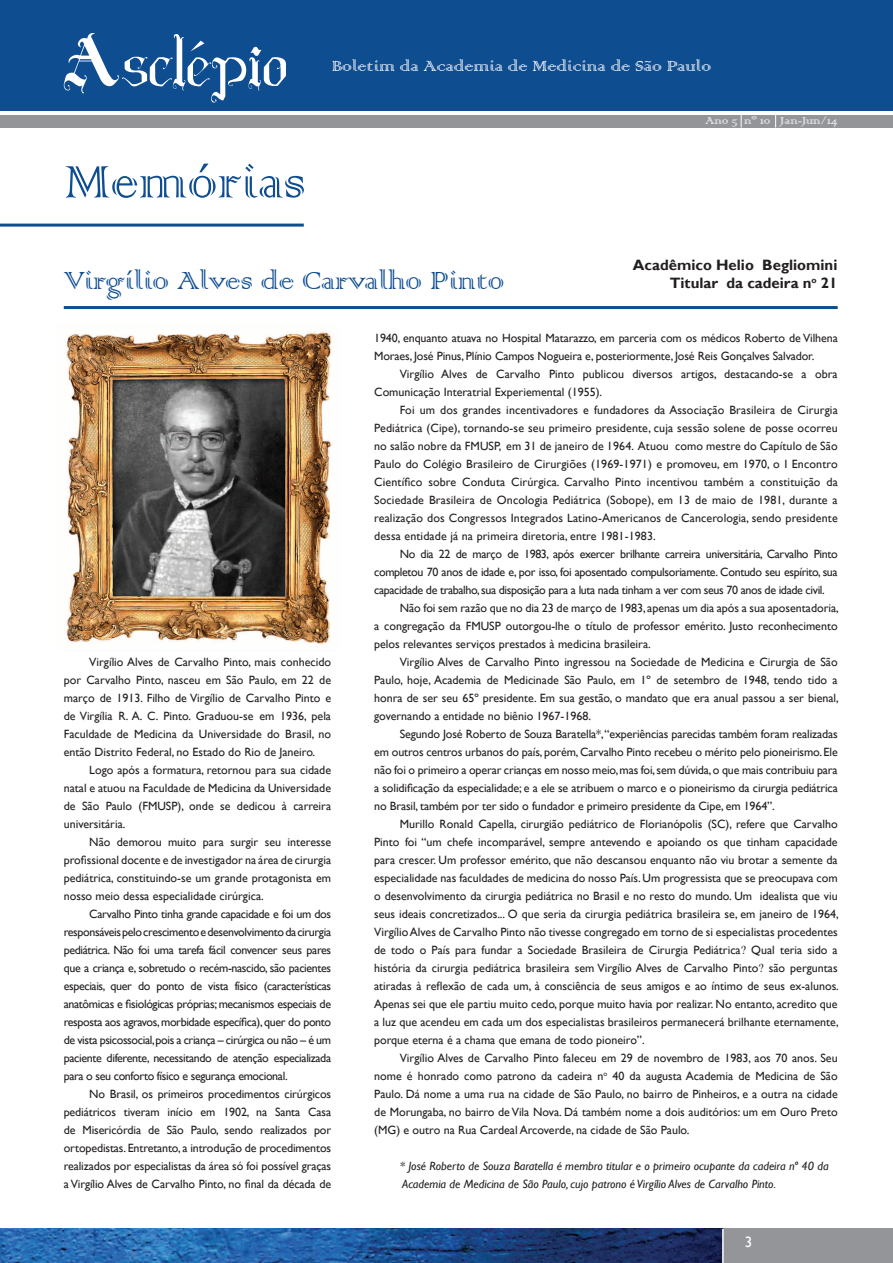
<style>
.page{position:relative;width:893px;height:1263px;background:#fff}
.page>*{position:absolute;margin:0;border:0;box-sizing:border-box;transform-origin:0 0}
.t1{font:60px "Colonna";color:#0f4d91}
.t2{font:33px "Colonna";color:#0f4d91}
.t3{font:19.5px "Colonna";color:#fff}
.t4{font:700 15px/18px "Gill Sans";color:#231f20;text-align:right}
.t5{font:15px "Gill Sans";color:#fff}
.t6{font:13.5px "Colonna";color:#fff}
.t7{font:12px/18px "Gill Sans";color:#231f20;text-align:justify}
.t8{font:italic 12px/18px "Gill Sans";color:#231f20}
.s1{font-family:"Times"}
</style>
<div class="page">
<div style="left:0;top:0;width:893px;height:111px;background:#0f4d91"></div>
<div style="left:0;top:115px;width:893px;height:13px;background:#939598"></div>
<div style="left:0;top:1229px;width:893px;height:34px;background:#939598"></div>
<svg style="left:741px;top:115px;width:1px;height:13px"></svg>
<svg style="left:775px;top:115px;width:1px;height:13px"></svg>
<svg style="left:64px;top:33px;width:222px;height:70px"></svg>
<img style="left:0;top:1229px;width:722px;height:34px">
<hr style="left:722px;top:1229px;width:2px;height:34px;background:#fff">
<img style="left:65px;top:331px;width:269px;height:313px">
<hr style="left:0;top:224px;width:304px;height:3px;background:#0f4d91">
<hr style="left:64px;top:306px;width:774px;height:3px;background:#0f4d91">
<h3 class="t3" style="left:332px;top:54px;width:381px">Boletim da Academia de Medicina de São Paulo</h3>
<h1 class="t1" style="left:64px;top:142px;width:243px">Memórias</h1>
<h2 class="t2" style="left:64px;top:259px;width:442px">Virgílio Alves de Carvalho Pinto</h2>
<p class="t6" style="left:705px;top:112px;width:134px">Ano 5 nº 10 Jan-Jun/14</p>
<p class="t4" style="left:633px;top:256px;width:206px">Acadêmico Helio Begliomini<br>Titular da cadeira n<sup>o</sup> 21</p>
<p class="t7" style="left:64px;top:653px;width:269px;text-indent:26px">Virgílio Alves de Carvalho Pinto, mais conhecido por Carvalho Pinto, nasceu em São Paulo, em 22 de março de 1913. Filho de Virgílio de Carvalho Pinto e de Virgília R. A. C. Pinto. Graduou-se em 1936, pela Faculdade de Medicina da Universidade do Brasil, no então Distrito Federal, no Estado do Rio de Janeiro.</p>
<p class="t7" style="left:64px;top:761px;width:269px;text-indent:26px">Logo após a formatura, retornou para sua cidade natal e atuou na Faculdade de Medicina da Universidade de São Paulo (FMUSP), onde se dedicou à carreira universitária.</p>
<p class="t7" style="left:64px;top:833px;width:269px;text-indent:26px">Não demorou muito para surgir seu interesse profissional docente e de investigador na área de cirurgia pediátrica, constituindo-se um grande protagonista em nosso meio dessa especialidade cirúrgica.</p>
<p class="t7" style="left:64px;top:905px;width:269px;text-indent:26px">Carvalho Pinto tinha grande capacidade e foi um dos responsáveis pelo crescimento e desenvolvimento da cirurgia pediátrica. Não foi uma tarefa fácil convencer seus pares que a criança e, sobretudo o recém-nascido, são pacientes especiais, quer do ponto de vista físico (características anatômicas e fisiológicas próprias; mecanismos especiais de resposta aos agravos, morbidade específica), quer do ponto de vista psicossocial, pois a criança – cirúrgica ou não – é um paciente diferente, necessitando de atenção especializada para o seu conforto físico e segurança emocional.</p>
<p class="t7" style="left:64px;top:1085px;width:269px;text-indent:26px">No Brasil, os primeiros procedimentos cirúrgicos pediátricos tiveram início em 1902, na Santa Casa de Misericórdia de São Paulo, sendo realizados por ortopedistas. Entretanto, a introdução de procedimentos realizados por especialistas da área só foi possível graças a Virgílio Alves de Carvalho Pinto, no final da década de</p>
<p class="t7" style="left:374px;top:329px;width:465px">1940, enquanto atuava no Hospital Matarazzo, em parceria com os médicos Roberto de Vilhena<br>Moraes, José Pinus, Plínio Campos Nogueira e, posteriormente, José Reis Gonçalves Salvador.</p>
<p class="t7" style="left:374px;top:365px;width:465px;text-indent:26px">Virgílio Alves de Carvalho Pinto publicou diversos artigos, destacando-se a obra<br>Comunicação Interatrial Experiemental (1955).</p>
<p class="t7" style="left:374px;top:401px;width:465px;text-indent:26px">Foi um dos grandes incentivadores e fundadores da Associação Brasileira de Cirurgia Pediátrica (Cipe), tornando-se seu primeiro presidente, cuja sessão solene de posse ocorreu no salão nobre da FMUSP, em 31 de janeiro de 1964. Atuou como mestre do Capítulo de São Paulo do Colégio Brasileiro de Cirurgiões (1969-1971) e promoveu, em 1970, o I Encontro Científico sobre Conduta Cirúrgica. Carvalho Pinto incentivou também a constituição da Sociedade Brasileira de Oncologia Pediátrica (Sobope), em 13 de maio de 1981, durante a realização dos Congressos Integrados Latino-Americanos de Cancerologia, sendo presidente dessa entidade já na primeira diretoria, entre 1981-1983.</p>
<p class="t7" style="left:374px;top:545px;width:465px;text-indent:26px">No dia 22 de março de 1983, após exercer brilhante carreira universitária, Carvalho Pinto completou 70 anos de idade e, por isso, foi aposentado compulsoriamente. Contudo seu espírito, sua capacidade de trabalho, sua disposição para a luta nada tinham a ver com seus 70 anos de idade civil.</p>
<p class="t7" style="left:374px;top:599px;width:466px;text-indent:26px">Não foi sem razão que no dia 23 de março de 1983, apenas um dia após a sua aposentadoria, a congregação da FMUSP outorgou-lhe o título de professor emérito. Justo reconhecimento pelos relevantes serviços prestados à medicina brasileira.</p>
<p class="t7" style="left:374px;top:653px;width:466px;text-indent:26px">Virgílio Alves de Carvalho Pinto ingressou na Sociedade de Medicina e Cirurgia de São Paulo, hoje, Academia de Medicinade São Paulo, em 1º de setembro de 1948, tendo tido a honra de ser seu 65º presidente. Em sua gestão, o mandato que era anual passou a ser bienal, governando a entidade no biênio 1967-1968.</p>
<p class="t7" style="left:374px;top:725px;width:465px;text-indent:26px">Segundo José Roberto de Souza Baratella*, “experiências parecidas também foram realizadas em outros centros urbanos do país, porém, Carvalho Pinto recebeu o mérito pelo pioneirismo. Ele não foi o primeiro a operar crianças em nosso meio, mas foi, sem dúvida, o que mais contribuiu para a solidificação da especialidade; e a ele se atribuem o marco e o pioneirismo da cirurgia pediátrica no Brasil, também por ter sido o fundador e primeiro presidente da Cipe, em 1964”.</p>
<p class="t7" style="left:374px;top:815px;width:466px;text-indent:26px">Murillo Ronald Capella, cirurgião pediátrico de Florianópolis (SC), refere que Carvalho Pinto foi “um chefe incomparável, sempre antevendo e apoiando os que tinham capacidade para crescer. Um professor emérito, que não descansou enquanto não viu brotar a semente da especialidade nas faculdades de medicina do nosso País. Um progressista que se preocupava com o desenvolvimento da cirurgia pediátrica no Brasil e no resto do mundo. Um idealista que viu seus ideais concretizados... O que seria da cirurgia pediátrica brasileira se, em janeiro de 1964, Virgílio Alves de Carvalho Pinto não tivesse congregado em torno de si especialistas procedentes de todo o País para fundar a Sociedade Brasileira de Cirurgia Pediátrica<span class="s1">?</span> Qual teria sido a história da cirurgia pediátrica brasileira sem Virgílio Alves de Carvalho Pinto<span class="s1">?</span> são perguntas atiradas à reflexão de cada um, à consciência de seus amigos e ao íntimo de seus ex-alunos.<br>Apenas sei que ele partiu muito cedo, porque muito havia por realizar. No entanto, acredito que a luz que acendeu em cada um dos especialistas brasileiros permanecerá brilhante eternamente, porque eterna é a chama que emana de todo pioneiro”.</p>
<p class="t7" style="left:374px;top:1049px;width:465px;text-indent:26px">Virgílio Alves de Carvalho Pinto faleceu em 29 de novembro de 1983, aos 70 anos. Seu nome é honrado como patrono da cadeira n<sup>o</sup> 40 da augusta Academia de Medicina de São Paulo. Dá nome a uma rua na cidade de São Paulo, no bairro de Pinheiros, e a outra na cidade de Morungaba, no bairro de Vila Nova. Dá também nome a dois auditórios: um em Ouro Preto (MG) e outro na Rua Cardeal Arcoverde, na cidade de São Paulo.</p>
<p class="t8" style="left:400px;top:1157px;width:430px">* José Roberto de Souza Baratella é membro titular e o primeiro ocupante da cadeira nº 40 da<br>Academia de Medicina de São Paulo, cujo patrono é Virgílio Alves de Carvalho Pinto.</p>
<p class="t5" style="left:745px;top:1233px;width:9px">3</p>
</div>
